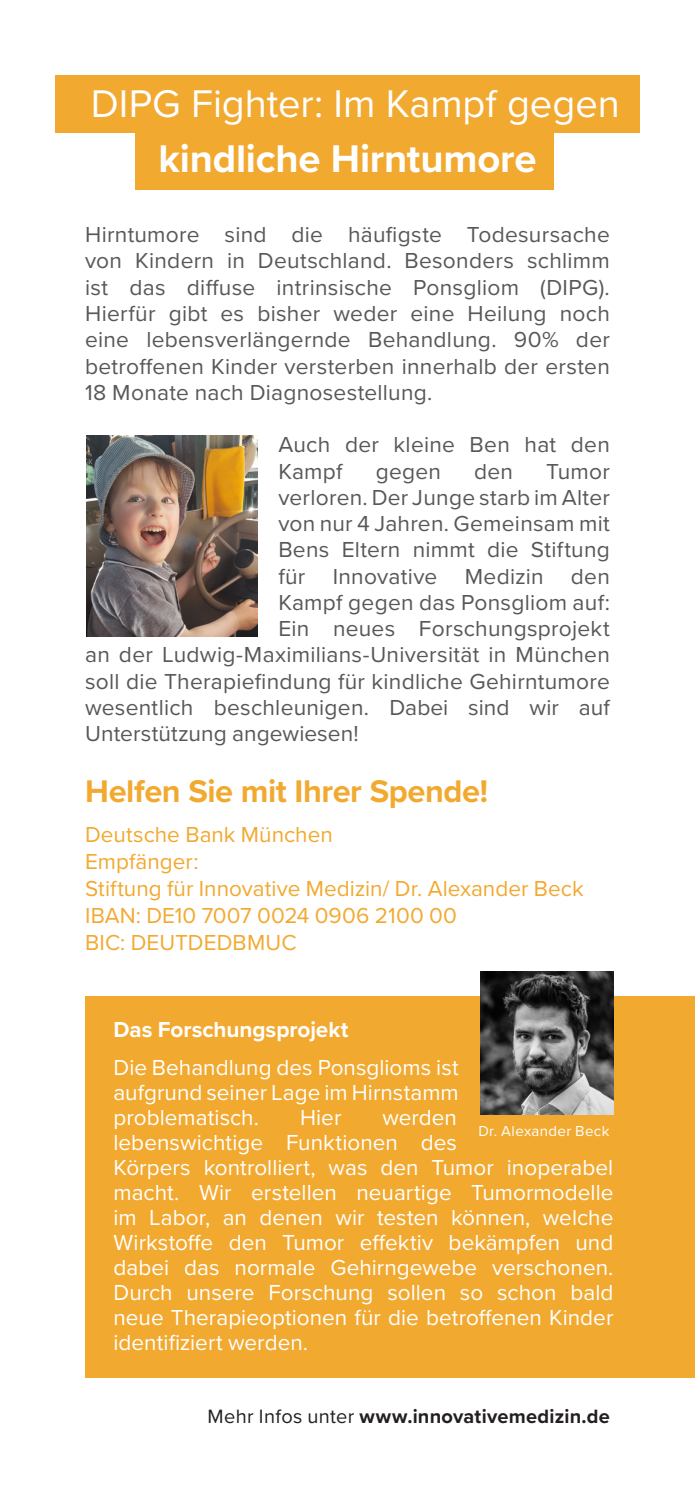
<style>
.page{position:relative;width:695px;height:1489px;background:#fff}
.page>*{position:absolute;margin:0;border:0;box-sizing:border-box;transform-origin:0 0}
.Headline{font:40px "Proxima Nova";color:#fff}
.Headline-2{font:700 40px "Proxima Nova";letter-spacing:-.005em;color:#fff}
.Subline{font:700 32.5px "Proxima Nova";letter-spacing:-.015em;color:#f2a930}
.t1{font:22.5px/26.2px "Proxima Nova";letter-spacing:.01em;color:#57585a;text-align:justify}
.Subline-2{font:22.5px/25px "Proxima Nova";color:#fff;text-align:justify}
.Subline-3{font:22.5px "Proxima Nova";color:#f2a930}
.Subline-4{font:700 22.5px "Proxima Nova";color:#fff}
.t2{font:700 20px "Proxima Nova";letter-spacing:.01em;color:#231f20}
.t3{font:15px "Proxima Nova";letter-spacing:.025em;color:#fff}
.s1{font-weight:400}
</style>
<div class="page">
<div style="left:135px;top:132px;width:418px;height:57px;background:#f2a930"></div>
<div style="left:85px;top:996px;width:609px;height:381px;background:#f2a930"></div>
<div style="left:55px;top:75px;width:584px;height:57px;background:#f2a930"></div>
<img style="left:480px;top:971px;width:133px;height:143px">
<img style="left:87px;top:435px;width:170px;height:201px">
<p class="Headline" style="left:91px;top:74px;width:530px">DIPG Fighter: Im Kampf gegen</p>
<p class="Headline-2" style="left:158px;top:129px;width:379px">kindliche Hirntumore</p>
<p class="t1" style="left:85px;top:220px;width:526px">Hirntumore sind die häufigste Todesursache von Kindern in Deutschland. Besonders schlimm ist das diffuse intrinsische Ponsgliom (DIPG).<br>Hierfür gibt es bisher weder eine Heilung noch eine lebensverlängernde Behandlung. 90% der betroffenen Kinder versterben innerhalb der ersten 18 Monate nach Diagnosestellung.</p>
<p class="t1" style="left:278px;top:430px;width:333px">Auch der kleine Ben hat den<br>Kampf</p>
<p class="t1" style="left:375px;top:457px;width:67px">gegen</p>
<p class="t1" style="left:474px;top:457px;width:40px">den</p>
<p class="t1" style="left:546px;top:457px;width:65px">Tumor</p>
<p class="t1" style="left:278px;top:483px;width:333px">verloren. Der Junge starb im Alter</p>
<p class="t1" style="left:278px;top:509px;width:333px">von nur 4 Jahren. Gemeinsam mit</p>
<p class="t1" style="left:278px;top:535px;width:333px">Bens Eltern nimmt die Stiftung</p>
<p class="t1" style="left:278px;top:562px;width:333px">für Innovative Medizin den</p>
<p class="t1" style="left:278px;top:588px;width:333px">Kampf gegen das Ponsgliom auf:</p>
<p class="t1" style="left:278px;top:614px;width:333px">Ein neues Forschungsprojekt</p>
<p class="t1" style="left:85px;top:640px;width:526px">an der Ludwig-Maximilians-Universität in München</p>
<p class="t1" style="left:85px;top:667px;width:526px">soll die Therapiefindung für kindliche Gehirntumore</p>
<p class="t1" style="left:85px;top:693px;width:526px">wesentlich beschleunigen. Dabei sind wir auf</p>
<p class="t1" style="left:85px;top:719px;width:275px">Unterstützung angewiesen!</p>
<p class="Subline" style="left:85px;top:767px;width:404px">Helfen Sie mit Ihrer Spende!</p>
<p class="Subline-3" style="left:85px;top:817px;width:249px">Deutsche Bank München</p>
<p class="Subline-3" style="left:85px;top:844px;width:115px">Empfänger:</p>
<p class="Subline-3" style="left:85px;top:871px;width:500px">Stiftung für Innovative Medizin/ Dr. Alexander Beck</p>
<p class="Subline-3" style="left:85px;top:898px;width:373px">IBAN: DE10 7007 0024 0906 2100 00</p>
<p class="Subline-3" style="left:85px;top:925px;width:213px">BIC: DEUTDEDBMUC</p>
<p class="Subline-4" style="left:113px;top:1013px;width:236px">Das Forschungsprojekt</p>
<p class="Subline-2" style="left:113px;top:1053px;width:347px">Die Behandlung des Ponsglioms ist aufgrund seiner Lage im Hirnstamm problematisch.</p>
<p class="Subline-2" style="left:113px;top:1103px;width:501px;text-align:left;text-indent:269px">werden<br>lebenswichtige Funktionen des<br>Körpers kontrolliert, was den Tumor inoperabel macht. Wir erstellen neuartige Tumormodelle im Labor, an denen wir testen können, welche Wirkstoffe den Tumor effektiv bekämpfen und dabei das normale Gehirngewebe verschonen.<br>Durch unsere Forschung sollen so schon bald neue Therapieoptionen für die betroffenen Kinder identifiziert werden.</p>
<p class="Subline-2" style="left:300px;top:1103px;width:43px">Hier</p>
<p class="t3" style="left:478px;top:1119px;width:133px">Dr. Alexander Beck</p>
<p class="t2" style="left:207px;top:1401px;width:404px"><span class="s1">Mehr Infos unter</span> www.innovativemedizin.de</p>
</div>
